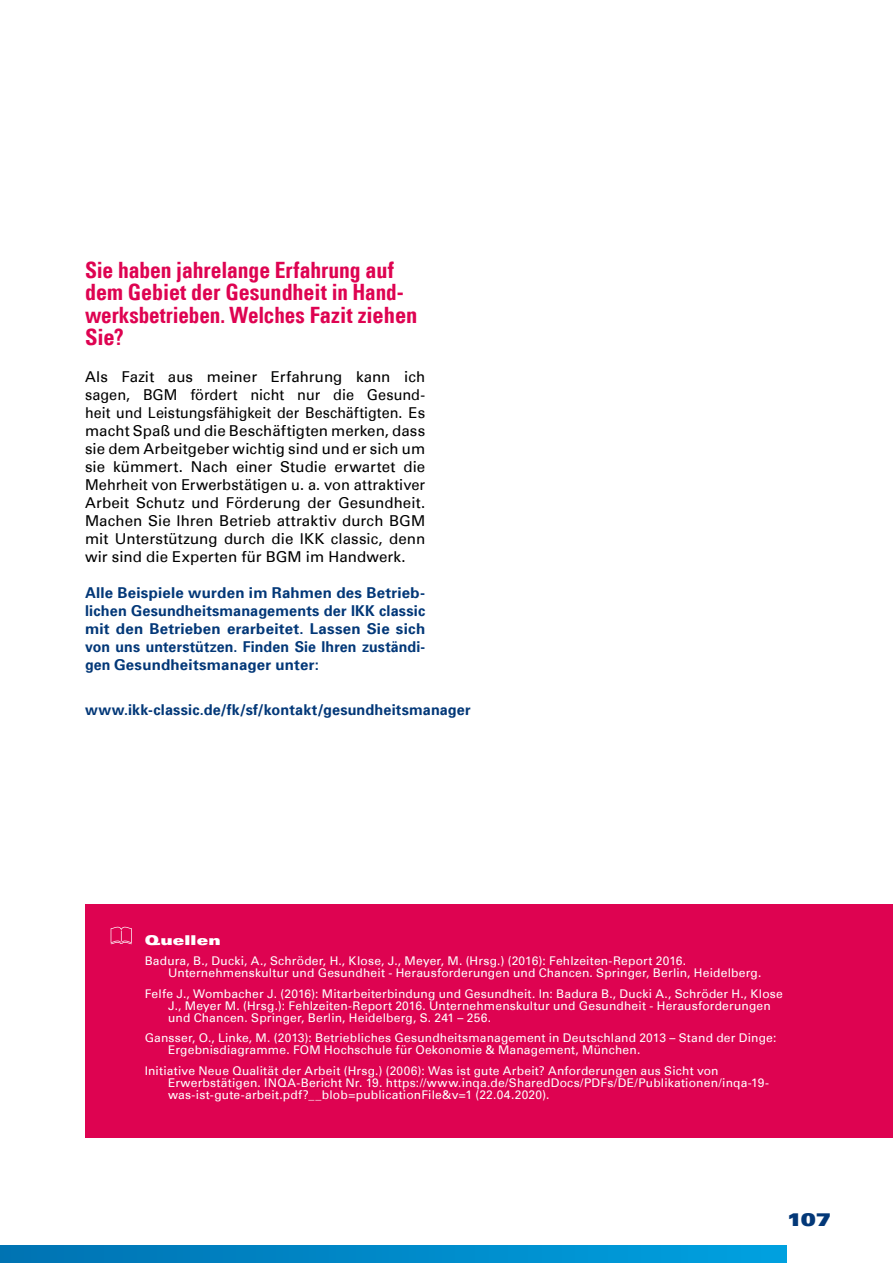
<style>
.page{position:relative;width:893px;height:1263px;background:#fff}
.page>*{position:absolute;margin:0;border:0;box-sizing:border-box;transform-origin:0 0}
.t1{font:700 condensed 22.5px/22.5px "Univers";letter-spacing:-.005em;color:#de0351;scale:.96 1}
.t2{font:900 expanded 18px "Univers";color:#033878}
.t3{font:15px/18px "Univers";letter-spacing:.005em;color:#000;text-align:justify}
.t4{font:700 15px/18px "Univers 65";letter-spacing:.01em;color:#033878;text-align:justify}
.t5{font:700 15px "Univers 65";letter-spacing:.01em;color:#033878;scale:.96 1}
.t6{font:900 expanded 13.5px "Univers";letter-spacing:.015em;color:#fff}
.t7{font:12px/12px "Univers";letter-spacing:.02em;color:#fff}
</style>
<div class="page">
<div style="left:0;top:1246px;width:787px;height:17px;background:linear-gradient(to right,#0072b2,#00a1e0)"></div>
<div style="left:85px;top:904px;width:808px;height:234px;background:#de0351"></div>
<svg style="left:111px;top:927px;width:21px;height:17px"></svg>
<h1 class="t1" style="left:85px;top:259px;width:348px">Sie haben jahrelange Erfahrung auf dem Gebiet der Gesundheit in Hand&shy;werksbetrieben. Welches Fazit ziehen<br>Sie?</h1>
<p class="t3" style="left:85px;top:368px;width:342px">Als Fazit aus meiner Erfahrung kann ich sagen, BGM fördert nicht nur die Gesund&shy;heit und Leistungsfähigkeit der Beschäftigten. Es macht Spaß und die Beschäftigten merken, dass sie dem Arbeitgeber wichtig sind und er sich um sie kümmert. Nach einer Studie erwartet die Mehrheit von Erwerbstätigen u. a. von attraktiver Arbeit Schutz und Förderung der Gesundheit.<br>Machen Sie Ihren Betrieb attraktiv durch BGM mit Unterstützung durch die IKK classic, denn wir sind die Experten für BGM im Handwerk.</p>
<p class="t4" style="left:85px;top:583px;width:342px">Alle Beispiele wurden im Rahmen des Betrieb&shy;lichen Gesundheitsmanagements der IKK classic mit den Betrieben erarbeitet. Lassen Sie sich von uns unterstützen. Finden Sie Ihren zuständi&shy;gen Gesundheitsmanager unter:</p>
<p class="t5" style="left:85px;top:700px;width:403px">www.ikk-classic.de/fk/sf/kontakt/gesundheitsmanager</p>
<p class="t6" style="left:145px;top:932px;width:78px">Quellen</p>
<p class="t7" style="left:168px;top:955px;width:595px;text-indent:-23px">Badura, B., Ducki, A., Schröder, H., Klose, J., Meyer, M. (Hrsg.) (2016): Fehlzeiten-Report 2016.<br>Unternehmenskultur und Gesundheit - Herausforderungen und Chancen. Springer, Berlin, Heidelberg.</p>
<p class="t7" style="left:168px;top:988px;width:616px;text-indent:-23px">Felfe J., Wombacher J. (2016): Mitarbeiterbindung und Gesundheit. In: Badura B., Ducki A., Schröder H., Klose<br>J., Meyer M. (Hrsg.): Fehlzeiten-Report 2016. Unternehmenskultur und Gesundheit - Herausforderungen und Chancen. Springer, Berlin, Heidelberg, S. 241 – 256.</p>
<p class="t7" style="left:168px;top:1032px;width:610px;text-indent:-23px">Gansser, O., Linke, M. (2013): Betriebliches Gesundheitsmanagement in Deutschland 2013 – Stand der Dinge:<br>Ergebnisdiagramme. FOM Hochschule für Oekonomie &amp; Management, München.</p>
<p class="t7" style="left:168px;top:1065px;width:602px;text-indent:-23px">Initiative Neue Qualität der Arbeit (Hrsg.) (2006): Was ist gute Arbeit? Anforderungen aus Sicht von<br>Erwerbstätigen. INQA-Bericht Nr. 19. https://www.inqa.de/SharedDocs/PDFs/DE/Publikationen/inqa-19- was-ist-gute-arbeit.pdf?__blob=publicationFile&amp;v=1 (22.04.2020).</p>
<h2 class="t2" style="left:787px;top:1208px;width:46px">107</h2>
</div>
